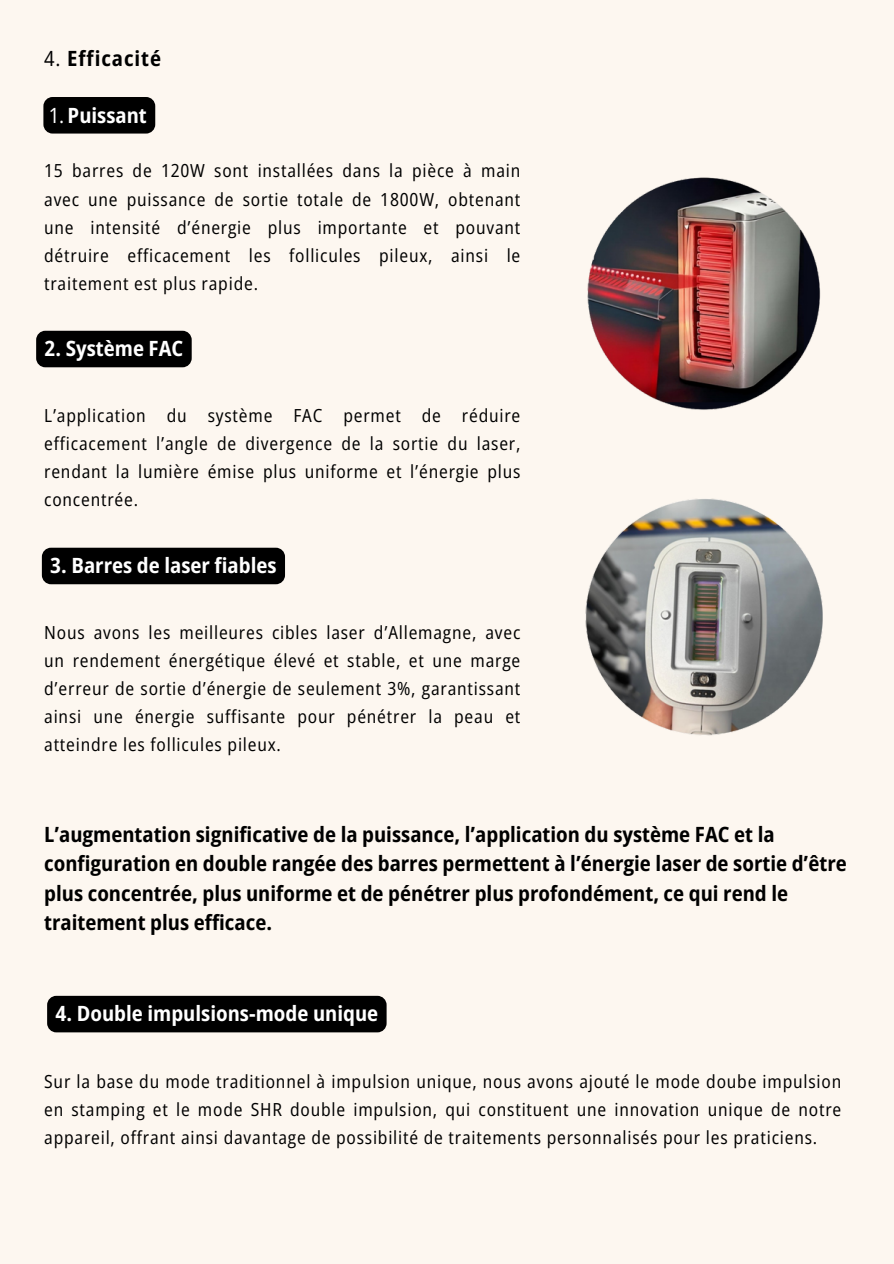
<style>
.page{position:relative;width:894px;height:1264px;background:#fff}
.page>*{position:absolute;margin:0;border:0;box-sizing:border-box;transform-origin:0 0}
.t1{font:700 semi-condensed 21px/29.2px "Open Sans";color:#000}
.t2{font:700 semi-condensed 21px "Open Sans";color:#fff}
.t3{font:700 semi-condensed 21px "Open Sans";letter-spacing:.045em;color:#000}
.t4{font:semi-condensed 18px/28.2px "Open Sans";letter-spacing:.045em;color:#000;text-align:justify}
.s1{font-weight:400}
</style>
<div class="page">
<div style="left:0;top:0;width:893px;height:1263px;background:#fdf7f0"></div>
<img style="left:587px;top:177px;width:234px;height:233px">
<img style="left:585px;top:498px;width:238px;height:238px">
<div style="left:43px;top:97px;width:112px;height:36px;background:#000;border-radius:9px"></div>
<div style="left:36px;top:331px;width:156px;height:36px;background:#000;border-radius:9px"></div>
<div style="left:42px;top:547px;width:243px;height:37px;background:#000;border-radius:9px"></div>
<div style="left:47px;top:995px;width:339px;height:37px;background:#000;border-radius:9px"></div>
<p class="t3" style="left:44px;top:44px;width:118px"><span class="s1">4.</span> Efficacité</p>
<h1 class="t2" style="left:49px;top:100px;width:99px"><span class="s1">1.</span> Puissant</h1>
<p class="t4" style="left:44px;top:156px;width:477px">15 barres de 120W sont installées dans la pièce à main avec une puissance de sortie totale de 1800W, obtenant une intensité d’énergie plus importante et pouvant détruire efficacement les follicules pileux, ainsi le traitement est plus rapide.</p>
<p class="t2" style="left:45px;top:334px;width:140px">2. Système FAC</p>
<p class="t4" style="left:44px;top:400px;width:477px">L’application du système FAC permet de réduire efficacement l’angle de divergence de la sortie du laser, rendant la lumière émise plus uniforme et l’énergie plus concentrée.</p>
<p class="t2" style="left:50px;top:551px;width:228px">3. Barres de laser fiables</p>
<h1 class="t4" style="left:44px;top:617px;width:477px">Nous avons les meilleures cibles laser d’Allemagne, avec un rendement énergétique élevé et stable, et une marge d’erreur de sortie d’énergie de seulement 3%, garantissant ainsi une énergie suffisante pour pénétrer la peau et atteindre les follicules pileux.</h1>
<h1 class="t1" style="left:44px;top:819px;width:803px">L’augmentation significative de la puissance, l’application du système FAC et la configuration en double rangée des barres permettent à l’énergie laser de sortie d’être plus concentrée, plus uniforme et de pénétrer plus profondément, ce qui rend le traitement plus efficace.</h1>
<h1 class="t2" style="left:55px;top:998px;width:324px">4. Double impulsions-mode unique</h1>
<p class="t4" style="left:44px;top:1066px;width:798px">Sur la base du mode traditionnel à impulsion unique, nous avons ajouté le mode doube impulsion en stamping et le mode SHR double impulsion, qui constituent une innovation unique de notre appareil, offrant ainsi davantage de possibilité de traitements personnalisés pour les praticiens.</p>
</div>
